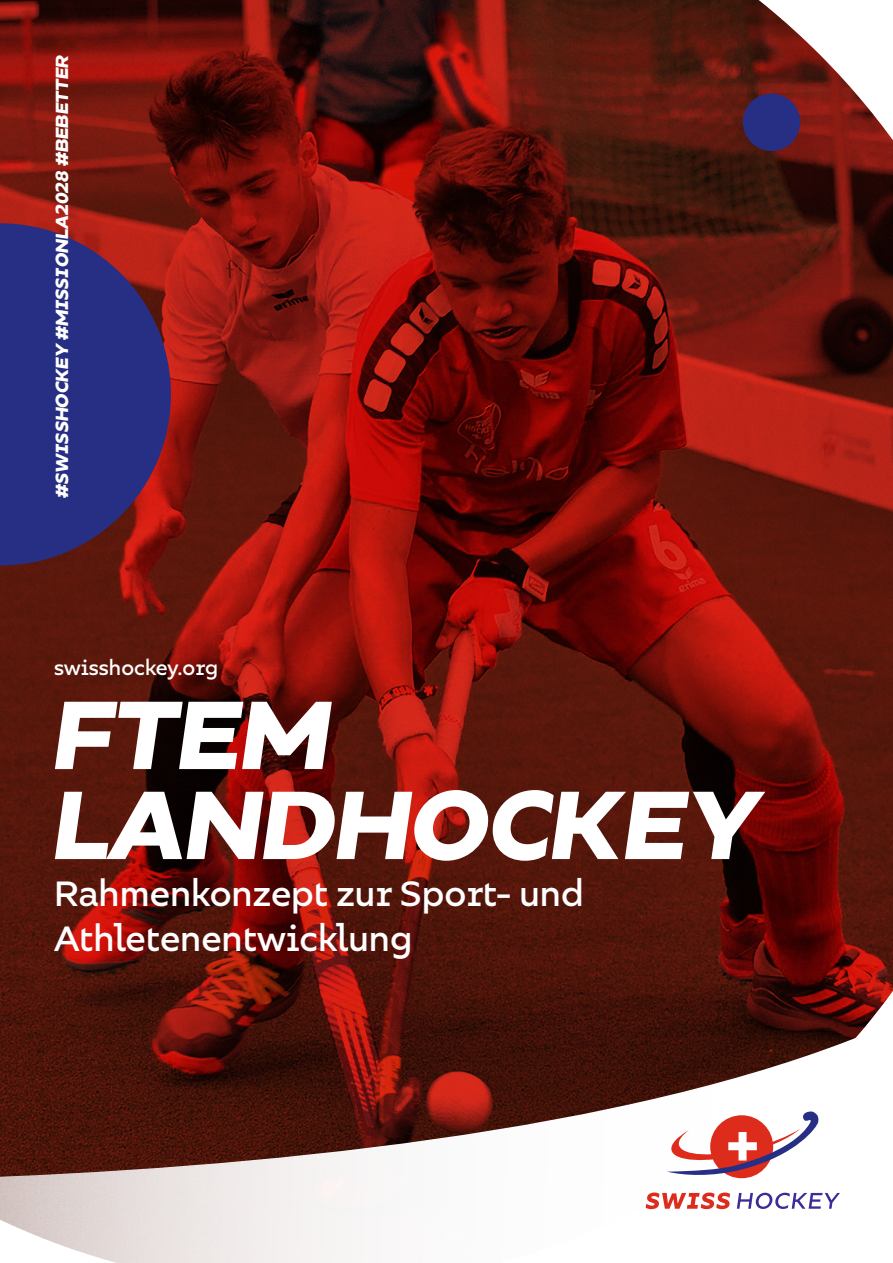
<style>
.page{position:relative;width:893px;height:1263px;background:#fff}
.page>*{position:absolute;margin:0;border:0;box-sizing:border-box;transform-origin:0 0}
.t1{font:italic 600 99px/90px "Bilbao";color:#fff}
.t2{font:36px/45px "Bilbao";color:#fff}
.t3{font:21px "Bilbao";color:#fff}
.t4{font:italic 600 18px "Bilbao";color:#fff}
</style>
<div class="page">
<img style="left:0;top:0;width:893px;height:973px">
<svg style="left:0;top:973px;width:893px;height:290px"></svg>
<svg style="left:646px;top:1192px;width:84px;height:17px"></svg>
<svg style="left:737px;top:1193px;width:103px;height:16px"></svg>
<svg style="left:667px;top:1111px;width:152px;height:66px"></svg>
<div style="left:743px;top:94px;width:57px;height:57px;background:#272f84;border-radius:50%"></div>
<svg style="left:0;top:223px;width:171px;height:343px;fill:#272f84"></svg>
<p class="t4" style="left:49px;top:497px;width:444px;rotate:-90deg">#SWISSHOCKEY #MISSIONLA2028 #BEBETTER</p>
<p class="t3" style="left:54px;top:652px;width:166px">swisshockey.org</p>
<h1 class="t1" style="left:54px;top:690px;width:707px">FTEM<br>LANDHOCKEY</h1>
<p class="t2" style="left:54px;top:871px;width:531px">Rahmenkonzept zur Sport- und<br>Athletenentwicklung</p>
</div>
